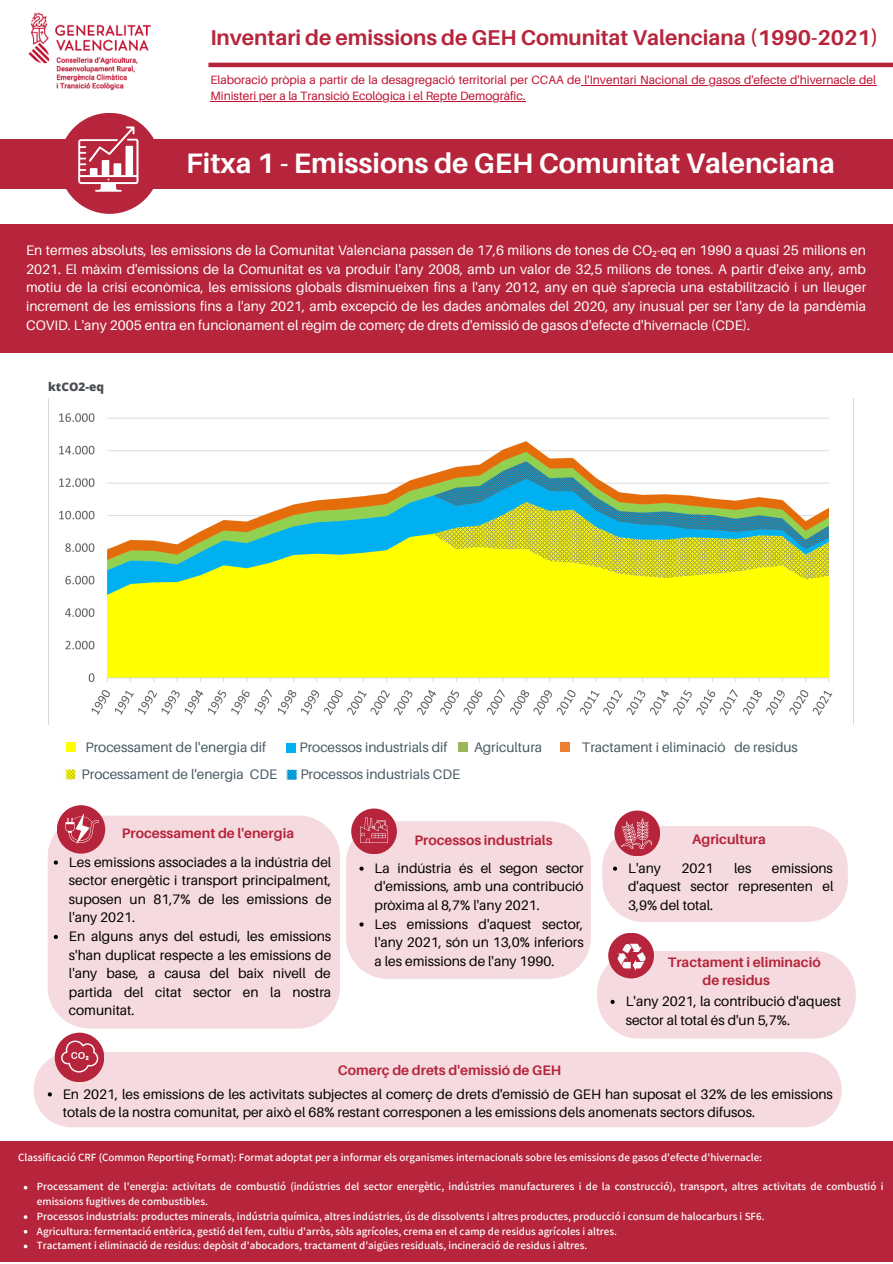
<style>
.page{position:relative;width:893px;height:1264px;background:#fff}
.page>*{position:absolute;margin:0;border:0;box-sizing:border-box;transform-origin:0 0}
.t1{font:700 28.2px "Aileron";color:#fff}
.t2{font:700 21.45px "Aileron";color:#b6253b}
.t3{font:13.8px/18.6px "Aileron";color:#000;text-align:justify}
.t4{font:13.8px/18.6px "Aileron";color:#fff;text-align:justify}
.t5{font:13.8px "Aileron";color:#475a61}
.t6{font:700 13.8px/18.6px "Aileron";color:#b6253b}
.t7{font:12px/16px "Aileron";color:#c10e2d}
.t8{font:800 11.85px "Open Sans";color:#4a4d51}
.t9{font:600 10.95px/14.7px "Assistant";color:#fff}
.s1{font-family:"Noto Sans"}
</style>
<div class="page">
<div style="left:0;top:224px;width:892px;height:128px;background:#b6253b"></div>
<div style="left:48px;top:815px;width:292px;height:213px;background:#f5dadf"></div>
<div style="left:0;top:1141px;width:892px;height:120px;background:#b6253b"></div>
<div style="left:34px;top:1051px;width:807px;height:76px;background:#f5dadf;border-radius:38px"></div>
<div style="left:57px;top:805px;width:48px;height:48px;background:#b6253b;border-radius:50%"></div>
<svg style="left:65px;top:813px;width:33px;height:30px"></svg>
<div style="left:55px;top:1032px;width:49px;height:50px;background:#b6253b;border-radius:50%"></div>
<svg style="left:61px;top:1040px;width:37px;height:32px"></svg>
<svg style="left:614px;top:810px;width:46px;height:46px"></svg>
<div style="left:351px;top:808px;width:46px;height:46px;background:#b6253b;border-radius:50%"></div>
<div style="left:597px;top:951px;width:258px;height:87px;background:#f5dadf;border-radius:42px"></div>
<div style="left:608px;top:932px;width:46px;height:46px;background:#b6253b;border-radius:50%"></div>
<svg style="left:617px;top:943px;width:28px;height:27px"></svg>
<div style="left:0;top:139px;width:892px;height:49px;background:#b6253b"></div>
<div style="left:59px;top:113px;width:101px;height:101px;background:#b6253b;border-radius:50%"></div>
<svg style="left:78px;top:126px;width:60px;height:66px"></svg>
<hr style="left:208px;top:63px;width:684px;height:4px;background:#b6253b">
<img style="left:28px;top:12px;width:123px;height:79px">
<div style="left:66px;top:742px;width:10px;height:9px;background:#ffff02"></div>
<div style="left:286px;top:743px;width:9px;height:9px;background:#04afef"></div>
<div style="left:458px;top:742px;width:9px;height:9px;background:#9ab858"></div>
<div style="left:560px;top:742px;width:9px;height:9px;background:#ec7e33"></div>
<img style="left:65px;top:769px;width:15px;height:11px">
<img style="left:286px;top:769px;width:12px;height:11px">
<img style="left:48px;top:398px;width:785px;height:326px">
<svg style="left:602px;top:817px;width:245px;height:104px;background:#f2d5da"></svg>
<svg style="left:346px;top:817px;width:245px;height:161px;background:#f3d6db"></svg>
<svg style="left:610px;top:999px;width:4px;height:4px"></svg>
<svg style="left:48px;top:1092px;width:4px;height:4px"></svg>
<svg style="left:54px;top:860px;width:4px;height:4px"></svg>
<svg style="left:54px;top:934px;width:4px;height:5px"></svg>
<svg style="left:24px;top:1244px;width:3px;height:4px"></svg>
<hr style="left:581px;top:84px;width:295px;height:1px;background:#c10e2d">
<hr style="left:210px;top:100px;width:315px;height:1px;background:#c10e2d">
<p class="t2" style="left:210px;top:24px;width:669px">Inventari de emissions de GEH Comunitat Valenciana (1990-2021)</p>
<p class="t7" style="left:210px;top:71px;width:667px">Elaboració pròpia a partir de la desagregació territorial per CCAA de l'Inventari Nacional de gasos d'efecte d'hivernacle del<br>Ministeri per a la Transició Ecològica i el Repte Demogràfic.</p>
<p class="t1" style="left:186px;top:145px;width:650px">Fitxa 1 - Emissions de GEH Comunitat Valenciana</p>
<p class="t4" style="left:26px;top:241px;width:841px">En termes absoluts, les emissions de la Comunitat Valenciana passen de 17,6 milions de tones de CO<span class="s1">₂</span>-eq en 1990 a quasi 25 milions en 2021. El màxim d'emissions de la Comunitat es va produir l'any 2008, amb un valor de 32,5 milions de tones. A partir d'eixe any, amb motiu de la crisi econòmica, les emissions globals disminueixen fins a l'any 2012, any en què s'aprecia una estabilització i un lleuger increment de les emissions fins a l'any 2021, amb excepció de les dades anòmales del 2020, any inusual per ser l'any de la pandèmia COVID. L'any 2005 entra en funcionament el règim de comerç de drets d'emissió de gasos d'efecte d'hivernacle (CDE).</p>
<p class="t8" style="left:48px;top:378px;width:57px">ktCO2-eq</p>
<p class="t5" style="left:85px;top:738px;width:182px">Processament de l'energia dif</p>
<p class="t5" style="left:299px;top:738px;width:149px">Processos industrials dif</p>
<p class="t5" style="left:474px;top:738px;width:70px">Agricultura</p>
<p class="t5" style="left:582px;top:738px;width:217px">Tractament i eliminació de residus</p>
<p class="t5" style="left:82px;top:765px;width:197px">Processament de l'energia CDE</p>
<p class="t5" style="left:300px;top:765px;width:161px">Processos industrials CDE</p>
<p class="t6" style="left:122px;top:823px;width:174px">Processament de l'energia</p>
<p class="t6" style="left:414px;top:831px;width:140px">Processos industrials</p>
<p class="t6" style="left:692px;top:829px;width:75px">Agricultura</p>
<p class="t3" style="left:69px;top:852px;width:264px">Les emissions associades a la indústria del sector energètic i transport principalment, suposen un 81,7% de les emissions de l'any 2021.</p>
<p class="t3" style="left:69px;top:926px;width:264px">En alguns anys del estudi, les emissions s'han duplicat respecte a les emissions de l'any base, a causa del baix nivell de partida del citat sector en la nostra comunitat.</p>
<p class="t3" style="left:374px;top:858px;width:211px">La indústria és el segon sector d'emissions, amb una contribució pròxima al 8,7% l'any 2021.</p>
<p class="t3" style="left:374px;top:914px;width:211px">Les emissions d'aquest sector, l'any 2021, són un 13,0% inferiors a les emissions de l'any 1990.</p>
<p class="t6" style="left:338px;top:1060px;width:225px">Comerç de drets d'emissió de GEH</p>
<p class="t3" style="left:628px;top:858px;width:34px">L'any</p>
<p class="t3" style="left:681px;top:858px;width:33px">2021</p>
<p class="t3" style="left:734px;top:858px;width:19px">les</p>
<p class="t3" style="left:628px;top:858px;width:207px;text-indent:144px">emissions d'aquest sector representen el 3,9% del total.</p>
<p class="t6" style="left:702px;top:952px;width:120px;text-indent:-35px">Tractament i eliminació de residus</p>
<p class="t3" style="left:625px;top:991px;width:217px">L'any 2021, la contribució d'aquest sector al total és d'un 5,7%.</p>
<p class="t3" style="left:63px;top:1084px;width:771px">En 2021, les emissions de les activitats subjectes al comerç de drets d'emissió de GEH han suposat el 32% de les emissions totals de la nostra comunitat, per això el 68% restant corresponen a les emissions dels anomenats sectors difusos.</p>
<p class="t9" style="left:18px;top:1149px;width:745px">Classificació CRF (Common Reporting Format): Format adoptat per a informar els organismes internacionals sobre les emissions de gasos d'efecte d'hivernacle:</p>
<p class="t9" style="left:37px;top:1178px;width:848px">Processament de l'energia: activitats de combustió (indústries del sector energètic, indústries manufactureres i de la construcció), transport, altres activitats de combustió i emissions fugitives de combustibles.</p>
<p class="t9" style="left:37px;top:1208px;width:729px">Processos industrials: productes minerals, indústria química, altres indústries, ús de dissolvents i altres productes, producció i consum de halocarburs i SF6.</p>
<p class="t9" style="left:37px;top:1223px;width:581px">Agricultura: fermentació entèrica, gestió del fem, cultiu d'arròs, sòls agrícoles, crema en el camp de residus agrícoles i altres.</p>
<p class="t9" style="left:37px;top:1237px;width:552px">Tractament i eliminació de residus: depòsit d'abocadors, tractament d'aigües residuals, incineració de residus i altres.</p>
</div>
